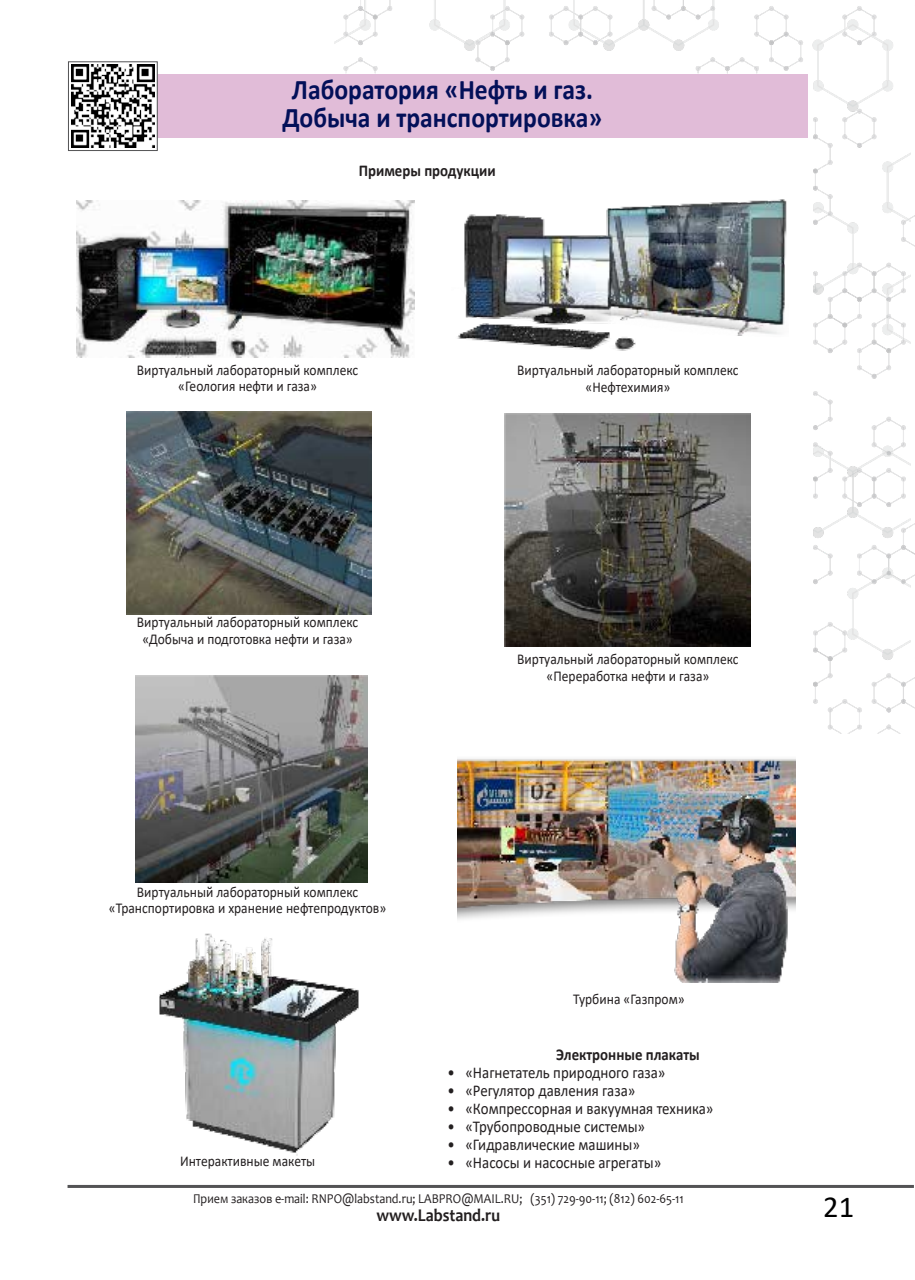
<style>
.page{position:relative;width:915px;height:1280px;background:#fff}
.page>*{position:absolute;margin:0;border:0;box-sizing:border-box;transform-origin:0 0}
.t1{font:30.6px "Calibri";color:#000}
.Текст_в_параграфе{font:700 28.5px "Calibri";color:#031059;scale:.9 1}
.t2{font:700 18px "Candara";color:#231f20;scale:.9 1}
.t3{font:16.5px "Calibri";color:#231f20;scale:.9 1}
.Толстый_текст_в_пара{font:700 16.5px "Calibri";color:#231f20;scale:.9 1}
.Подписи{font:15px/16.5px "Calibri";color:#231f20;text-align:center;scale:.9 1}
.t4{font:13.5px "Candara";color:#231f20;scale:.9 1}
</style>
<div class="page">
<hr style="left:67px;top:1185px;width:846px;height:3px;background:#535355">
<img style="left:334px;top:1px;width:580px;height:732px">
<div style="left:157px;top:74px;width:651px;height:64px;background:#e1bcd8"></div>
<img style="left:126px;top:412px;width:245px;height:202px">
<img style="left:159px;top:933px;width:200px;height:223px">
<img style="left:504px;top:414px;width:245px;height:233px">
<img style="left:135px;top:675px;width:232px;height:207px">
<img style="left:451px;top:195px;width:336px;height:165px">
<img style="left:77px;top:200px;width:337px;height:157px">
<svg style="left:68px;top:62px;width:89px;height:89px"></svg>
<img style="left:71px;top:65px;width:83px;height:82px">
<img style="left:457px;top:759px;width:338px;height:224px">
<p class="Текст_в_параграфе" style="left:292px;top:69px;width:336px">Лаборатория «Нефть и газ.</p>
<p class="Текст_в_параграфе" style="left:282px;top:98px;width:357px">Добыча и транспортировка»</p>
<p class="Толстый_текст_в_пара" style="left:358px;top:159px;width:153px">Примеры продукции</p>
<p class="Подписи" style="left:137px;top:361px;width:247px">Виртуальный лабораторный комплекс «Геология нефти и газа»</p>
<p class="Подписи" style="left:517px;top:362px;width:247px">Виртуальный лабораторный комплекс</p>
<p class="Подписи" style="left:585px;top:378px;width:96px">«Нефтехимия»</p>
<p class="Подписи" style="left:137px;top:613px;width:247px">Виртуальный лабораторный комплекс «Добыча и подготовка нефти и газа»</p>
<p class="Подписи" style="left:517px;top:650px;width:247px">Виртуальный лабораторный комплекс</p>
<p class="Подписи" style="left:546px;top:667px;width:182px">«Переработка нефти и газа»</p>
<p class="Подписи" style="left:109px;top:883px;width:310px">Виртуальный лабораторный комплекс «Транспортировка и хранение нефтепродуктов»</p>
<p class="Подписи" style="left:180px;top:1153px;width:152px">Интерактивные макеты</p>
<p class="Подписи" style="left:573px;top:990px;width:125px">Турбина «Газпром»</p>
<p class="Толстый_текст_в_пара" style="left:556px;top:1043px;width:161px">Электронные плакаты</p>
<p class="t3" style="left:447px;top:1061px;width:244px">• «Нагнетатель природного газа»</p>
<p class="t3" style="left:447px;top:1079px;width:210px">• «Регулятор давления газа»</p>
<p class="t3" style="left:447px;top:1097px;width:297px">• «Компрессорная и вакуумная техника»</p>
<p class="t3" style="left:447px;top:1115px;width:221px">• «Трубопроводные системы»</p>
<p class="t3" style="left:447px;top:1133px;width:215px">• «Гидравлические машины»</p>
<p class="t3" style="left:447px;top:1151px;width:239px">• «Насосы и насосные агрегаты»</p>
<p class="t4" style="left:193px;top:1190px;width:546px">Прием заказов e-mail: RNPO@labstand.ru; LABPRO@MAIL.RU; (351) 729-90-11; (812) 602-65-11</p>
<p class="t2" style="left:376px;top:1204px;width:139px">www.Labstand.ru</p>
<h1 class="t1" style="left:823px;top:1186px;width:33px">21</h1>
</div>
